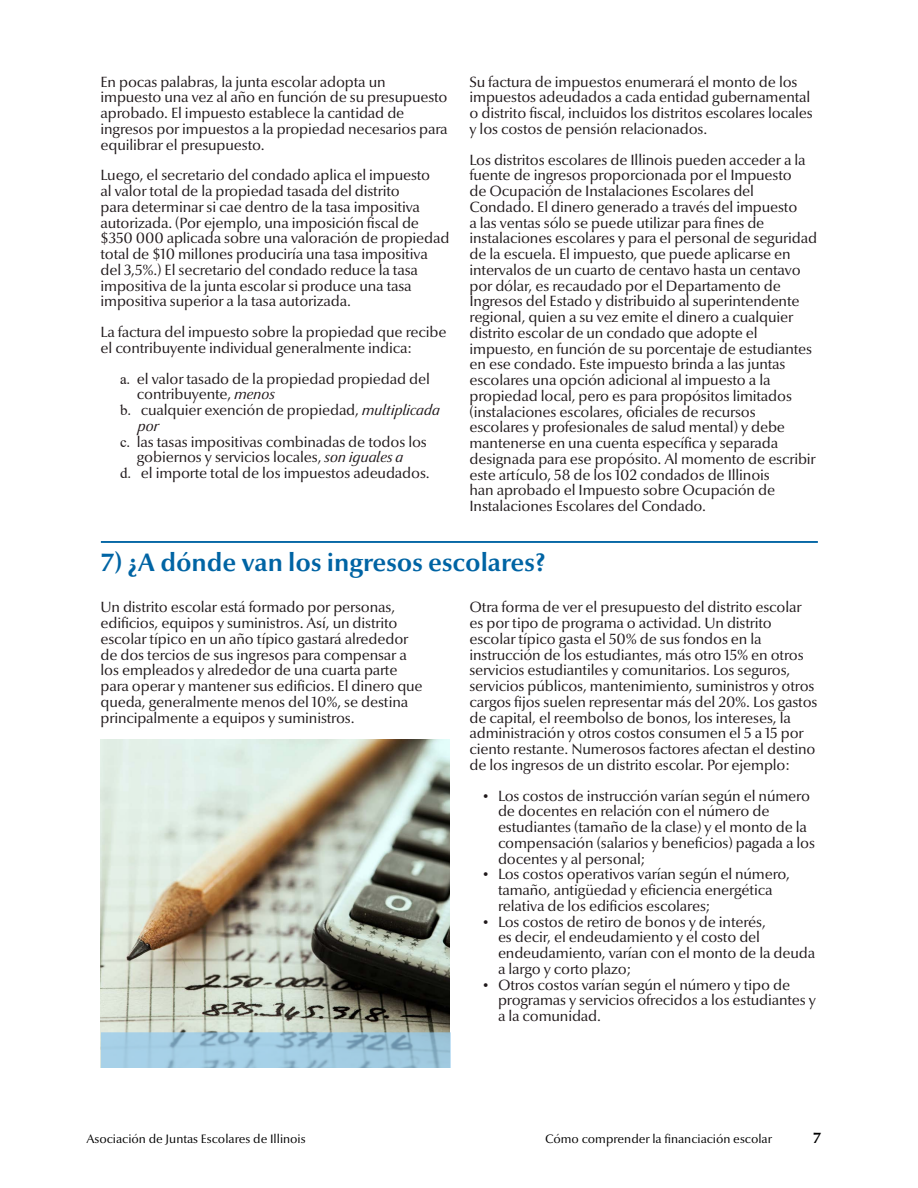
<style>
.page{position:relative;width:918px;height:1188px;background:#fff}
.page>*{position:absolute;margin:0;border:0;box-sizing:border-box;transform-origin:0 0}
.t1{font:700 25.5px "Optima Nova LT Pro";color:#0064a4}
.t2{font:700 15.15px "Optima Nova LT Pro";color:#000}
.t3{font:15px/15.8px "Optima Nova LT Pro";letter-spacing:-.01em;color:#1f181a}
.t4{font:italic 15px "Optima Nova LT Pro";color:#1f181a}
.t5{font:12.3px "Optima Nova LT Pro";color:#000}
.s1{font-family:"Times New Roman"}
.s2{font-style:italic}
</style>
<div class="page">
<img style="left:101px;top:740px;width:349px;height:292px">
<svg style="left:101px;top:1032px;width:350px;height:36px;fill:#a1cbe1"></svg>
<hr style="left:101px;top:541px;width:717px;height:2px;background:#0064a4">
<p class="t3" style="left:101px;top:74px;width:349px">En pocas palabras, la junta escolar adopta un impuesto una vez al año en función de su presupuesto aprobado. El impuesto establece la cantidad de ingresos por impuestos a la propiedad necesarios para equilibrar el presupuesto.</p>
<p class="t3" style="left:101px;top:167px;width:351px">Luego, el secretario del condado aplica el impuesto<br>al valor total de la propiedad tasada del distrito<br>para determinar si cae dentro de la tasa impositiva autorizada. (Por ejemplo, una imposición fiscal de $350 000 aplicada sobre una valoración de propiedad total de $10 millones produciría una tasa impositiva del 3,5%.) El secretario del condado reduce la tasa impositiva de la junta escolar si produce una tasa impositiva superior a la tasa autorizada.</p>
<p class="t3" style="left:101px;top:324px;width:347px">La factura del impuesto sobre la propiedad que recibe el contribuyente individual generalmente indica:</p>
<p class="t3" style="left:120px;top:371px;width:311px"><span class="s1">a.</span> el valor tasado de la propiedad propiedad del</p>
<p class="t3" style="left:137px;top:386px;width:140px">contribuyente, <span class="s2">menos</span></p>
<p class="t3" style="left:120px;top:402px;width:322px"><span class="s1">b.</span> cualquier exención de propiedad, <span class="s2">multiplicada</span></p>
<p class="t4" style="left:138px;top:416px;width:23px">por</p>
<p class="t3" style="left:120px;top:434px;width:308px"><span class="s1">c.</span> las tasas impositivas combinadas de todos los</p>
<p class="t3" style="left:137px;top:449px;width:268px">gobiernos y servicios locales, <span class="s2">son iguales a</span></p>
<p class="t3" style="left:120px;top:465px;width:311px"><span class="s1">d.</span> el importe total de los impuestos adeudados.</p>
<p class="t3" style="left:470px;top:74px;width:345px">Su factura de impuestos enumerará el monto de los impuestos adeudados a cada entidad gubernamental o distrito fiscal, incluidos los distritos escolares locales y los costos de pensión relacionados.</p>
<p class="t3" style="left:470px;top:152px;width:349px">Los distritos escolares de Illinois pueden acceder a la fuente de ingresos proporcionada por el Impuesto<br>de Ocupación de Instalaciones Escolares del Condado. El dinero generado a través del impuesto<br>a las ventas sólo se puede utilizar para fines de instalaciones escolares y para el personal de seguridad de la escuela. El impuesto, que puede aplicarse en intervalos de un cuarto de centavo hasta un centavo por dólar, es recaudado por el Departamento de Ingresos del Estado y distribuido al superintendente regional, quien a su vez emite el dinero a cualquier distrito escolar de un condado que adopte el impuesto, en función de su porcentaje de estudiantes en ese condado. Este impuesto brinda a las juntas escolares una opción adicional al impuesto a la propiedad local, pero es para propósitos limitados (instalaciones escolares, oficiales de recursos escolares y profesionales de salud mental) y debe mantenerse en una cuenta específica y separada designada para ese propósito. Al momento de escribir este artículo, 58 de los 102 condados de Illinois<br>han aprobado el Impuesto sobre Ocupación de Instalaciones Escolares del Condado.</p>
<h1 class="t1" style="left:101px;top:546px;width:446px">7) ¿A dónde van los ingresos escolares?</h1>
<p class="t3" style="left:101px;top:599px;width:324px">Un distrito escolar está formado por personas, edificios, equipos y suministros. Así, un distrito escolar típico en un año típico gastará alrededor de dos tercios de sus ingresos para compensar a los empleados y alrededor de una cuarta parte para operar y mantener sus edificios. El dinero que queda, generalmente menos del 10%, se destina principalmente a equipos y suministros.</p>
<p class="t3" style="left:470px;top:599px;width:349px">Otra forma de ver el presupuesto del distrito escolar es por tipo de programa o actividad. Un distrito escolar típico gasta el 50% de sus fondos en la instrucción de los estudiantes, más otro 15% en otros servicios estudiantiles y comunitarios. Los seguros, servicios públicos, mantenimiento, suministros y otros cargos fijos suelen representar más del 20%. Los gastos de capital, el reembolso de bonos, los intereses, la administración y otros costos consumen el 5 a 15 por ciento restante. Numerosos factores afectan el destino de los ingresos de un distrito escolar. Por ejemplo:</p>
<p class="t3" style="left:498px;top:788px;width:319px;text-indent:-15px"><span class="s1">•</span> Los costos de instrucción varían según el número de docentes en relación con el número de estudiantes (tamaño de la clase) y el monto de la compensación (salarios y beneficios) pagada a los docentes y al personal;</p>
<p class="t3" style="left:498px;top:866px;width:294px;text-indent:-15px"><span class="s1">•</span> Los costos operativos varían según el número, tamaño, antigüedad y eficiencia energética relativa de los edificios escolares;</p>
<p class="t3" style="left:498px;top:914px;width:319px;text-indent:-15px"><span class="s1">•</span> Los costos de retiro de bonos y de interés,<br>es decir, el endeudamiento y el costo del endeudamiento, varían con el monto de la deuda a largo y corto plazo;</p>
<p class="t3" style="left:498px;top:977px;width:320px;text-indent:-15px"><span class="s1">•</span> Otros costos varían según el número y tipo de programas y servicios ofrecidos a los estudiantes y a la comunidad.</p>
<p class="t5" style="left:86px;top:1131px;width:221px">Asociación de Juntas Escolares de Illinois</p>
<p class="t5" style="left:545px;top:1131px;width:228px">Cómo comprender la financiación escolar</p>
<p class="t2" style="left:813px;top:1129px;width:10px">7</p>
</div>
